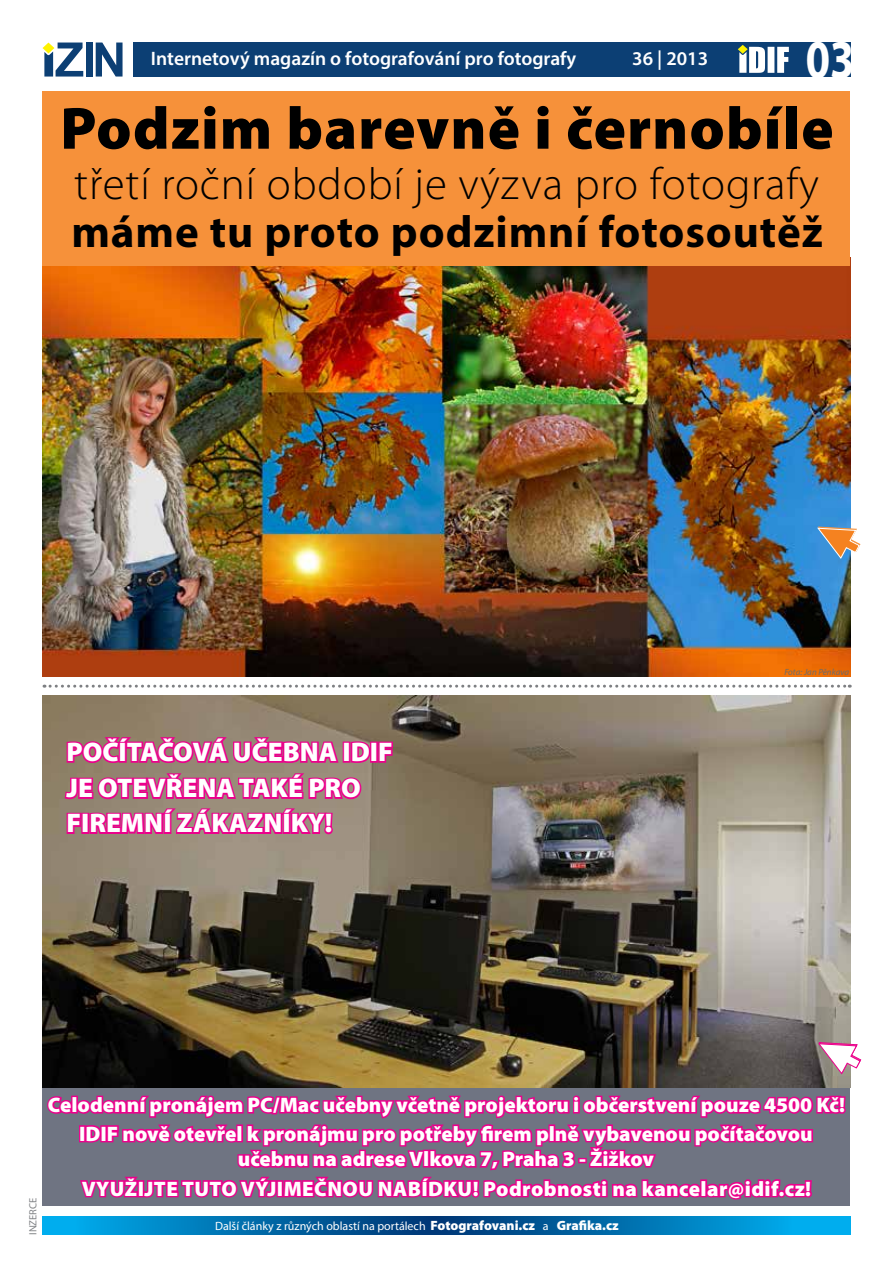
<style>
.page{position:relative;width:893px;height:1263px;background:#fff}
.page>*{position:absolute;margin:0;border:0;box-sizing:border-box;transform-origin:0 0}
.t1{font:900 60px "Myriad Pro";letter-spacing:.02em;color:#000}
.t2{font:700 54.9px "Myriad Pro";color:#fff;scale:.8 1}
.t3{font:300 45px "Myriad Pro";letter-spacing:.02em;color:#000}
.t4{font:700 45px "Myriad Pro";letter-spacing:.02em;color:#000}
.t5{font:900 27px/35.5px "Myriad Pro";color:#fff}
.t6{font:900 21px/25.2px "Myriad Pro";color:#fff;text-align:center}
.t7{font:900 21px "Myriad Pro";letter-spacing:.02em;color:#fff}
.t8{font:600 19.5px "Myriad Pro";color:#fff}
.t9{font:900 13.5px "Myriad Pro";color:#fff}
.t10{font:12px "Myriad Pro";color:#fff}
.t11{font:10.5px "Myriad Pro";color:#808285}
.t12{font:italic 9px "Myriad Pro";color:#696a6d}
</style>
<div class="page">
<div style="left:133px;top:43px;width:717px;height:34px;background:#0c3f74"></div>
<svg style="left:738px;top:45px;width:51px;height:28px"></svg>
<div style="left:86px;top:43px;width:7px;height:34px;background:#0c3f74"></div>
<svg style="left:96px;top:43px;width:27px;height:34px"></svg>
<svg style="left:43px;top:43px;width:40px;height:34px"></svg>
<svg style="left:43px;top:1216px;width:807px;height:18px;background:#0074b3"></svg>
<img style="left:43px;top:696px;width:807px;height:392px">
<svg style="left:44px;top:676px;width:806px;height:165px;background:#a17f7f"></svg>
<img style="left:46px;top:958px;width:815px;height:267px">
<img style="left:43px;top:266px;width:807px;height:410px">
<div style="left:43px;top:91px;width:807px;height:175px;background:#f6913a"></div>
<svg style="left:817px;top:527px;width:43px;height:31px"></svg>
<p class="t8" style="left:151px;top:46px;width:427px">Internetový magazín o fotografování pro fotografy</p>
<p class="t8" style="left:632px;top:46px;width:77px">36 | 2013</p>
<h2 class="t2" style="left:806px;top:23px;width:63px">03</h2>
<h1 class="t1" style="left:60px;top:88px;width:775px">Podzim barevně i černobíle</h1>
<h3 class="t3" style="left:74px;top:157px;width:746px">třetí roční období je výzva pro fotografy</h3>
<h3 class="t4" style="left:71px;top:203px;width:753px">máme tu proto podzimní fotosoutěž</h3>
<p class="t5" style="left:66px;top:733px;width:328px">POČÍTAČOVÁ UČEBNA IDIF<br>JE OTEVŘENA TAKÉ PRO<br>FIREMNÍ ZÁKAZNÍKY!</p>
<p class="t12" style="left:784px;top:666px;width:66px">Fota: Jan Pěnkava</p>
<p class="t11" style="left:26px;top:1235px;width:39px;rotate:-90deg">INZERCE</p>
<p class="t6" style="left:48px;top:1091px;width:798px">Celodenní pronájem PC/Mac učebny včetně projektoru i občerstvení pouze 4500 Kč!</p>
<p class="t6" style="left:79px;top:1120px;width:735px">IDIF nově otevřel k pronájmu pro potřeby firem plně vybavenou počítačovou učebnu na adrese Vlkova 7, Praha 3 - Žižkov</p>
<p class="t7" style="left:82px;top:1175px;width:731px">VYUŽIJTE TUTO VÝJIMEČNOU NABÍDKU! Podrobnosti na kancelar@idif.cz!</p>
<p class="t9" style="left:430px;top:1216px;width:106px">Fotografovani.cz</p>
<p class="t9" style="left:557px;top:1216px;width:64px">Grafika.cz</p>
<p class="t10" style="left:215px;top:1218px;width:212px">Další články z různých oblastí na portálech</p>
<p class="t10" style="left:543px;top:1218px;width:7px">a</p>
<p class="t10" style="left:610px;top:1218px;width:4px">.</p>
</div>
